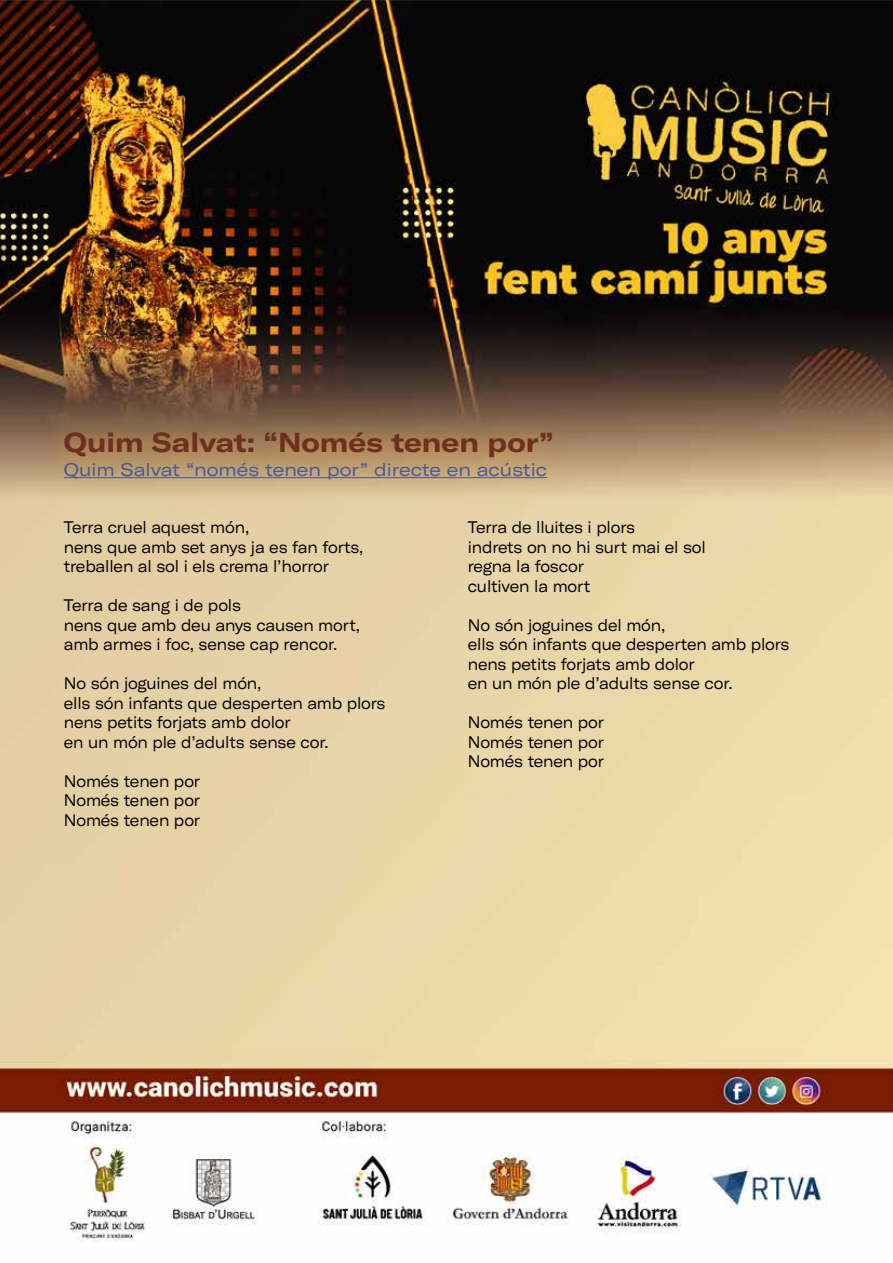
<style>
.page{position:relative;width:893px;height:1263px;background:#fff}
.page>*{position:absolute;margin:0;border:0;box-sizing:border-box;transform-origin:0 0}
.t1{font:700 expanded 27px "GT America";color:#6f2f20}
.t2{font:expanded 18px "GT America";color:#465792}
.t3{font:expanded 16.5px/19.5px "GT America";letter-spacing:-.01em;color:#000;scale:.9 1}
</style>
<div class="page">
<img style="left:0;top:0;width:893px;height:1242px">
<div style="left:38px;top:406px;width:540px;height:99px;background:#dda330;opacity:.75"></div>
<hr style="left:64px;top:477px;width:483px;height:1px;background:#465792">
<h1 class="t1" style="left:64px;top:425px;width:492px">Quim Salvat: “Només tenen por”</h1>
<p class="t2" style="left:64px;top:459px;width:485px">Quim Salvat “només tenen por” directe en acústic</p>
<p class="t3" style="left:64px;top:517px;width:335px">Terra cruel aquest món,<br>nens que amb set anys ja es fan forts, treballen al sol i els crema l’horror</p>
<p class="t3" style="left:64px;top:595px;width:331px">Terra de sang i de pols<br>nens que amb deu anys causen mort, amb armes i foc, sense cap rencor.</p>
<p class="t3" style="left:64px;top:673px;width:359px">No són joguines del món,<br>ells són infants que desperten amb plors nens petits forjats amb dolor<br>en un món ple d’adults sense cor.</p>
<p class="t3" style="left:64px;top:771px;width:153px;text-align:justify">Només tenen por Només tenen por Només tenen por</p>
<p class="t3" style="left:468px;top:517px;width:266px">Terra de lluites i plors<br>indrets on no hi surt mai el sol regna la foscor<br>cultiven la mort</p>
<p class="t3" style="left:468px;top:615px;width:359px">No són joguines del món,<br>ells són infants que desperten amb plors nens petits forjats amb dolor<br>en un món ple d’adults sense cor.</p>
<p class="t3" style="left:468px;top:713px;width:153px;text-align:justify">Només tenen por Només tenen por Només tenen por</p>
</div>
